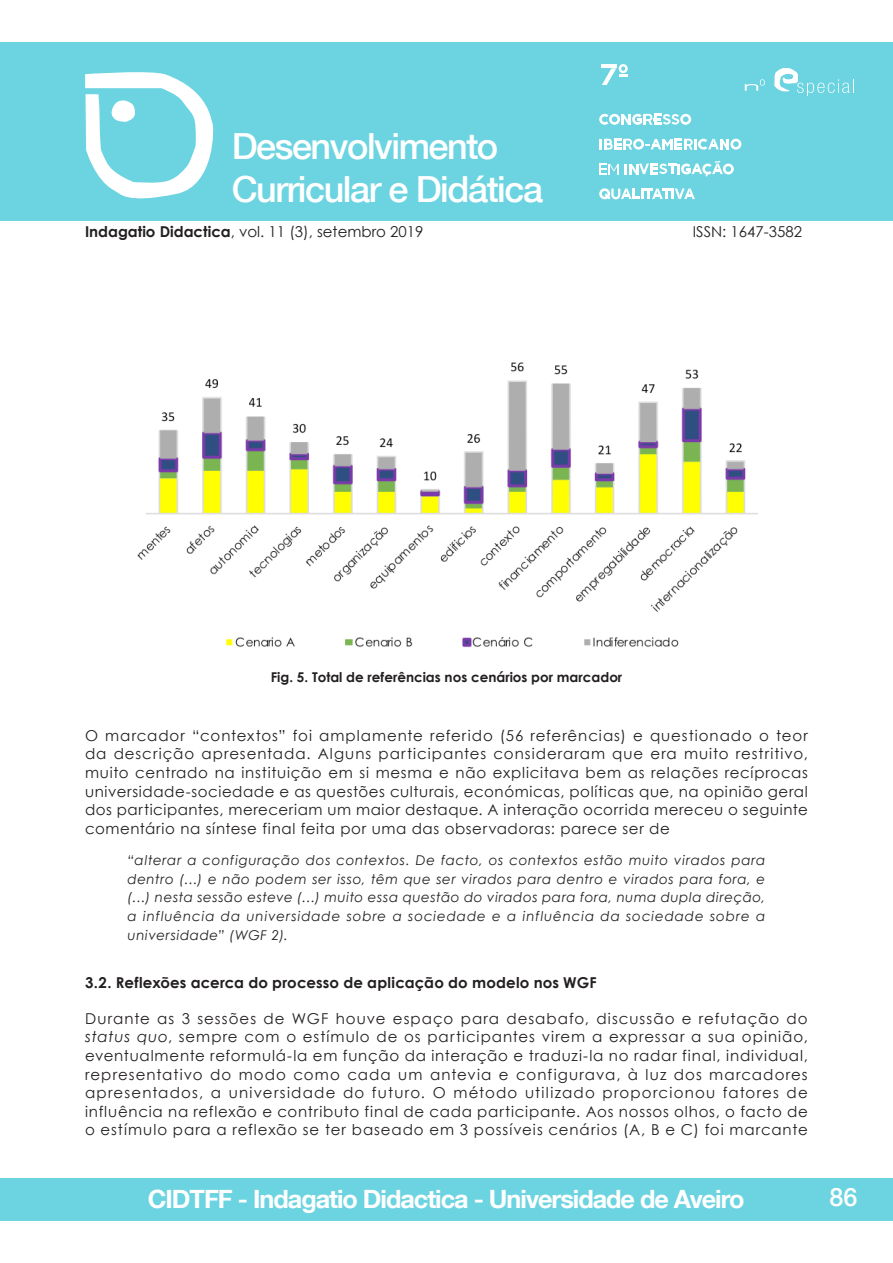
<style>
.page{position:relative;width:893px;height:1263px;background:#fff}
.page>*{position:absolute;margin:0;border:0;box-sizing:border-box;transform-origin:0 0}
.t1{font:500 36px/43.2px "Helvetica Neue LT Com";letter-spacing:-.04em;color:#fff}
.t2{font:700 25.2px "Helvetica Neue LT Com";letter-spacing:-.04em;color:#fff}
.t3{font:500 25.2px "Helvetica Neue LT Com";color:#fff}
.paragrafos{font:15px/18.6px "Century Gothic";letter-spacing:.04em;color:#231f20;text-align:justify}
.paragrafos-2{font:15px "Century Gothic";color:#231f20}
.subtitulo{font:700 15px "Century Gothic";letter-spacing:.01em;color:#231f20}
.destaque{font:italic 13.5px/18.6px "Century Gothic";letter-spacing:.06em;color:#231f20;text-align:justify}
.LEGENDA{font:700 13.5px "Century Gothic";color:#231f20}
.s1{font-weight:700}
.s2{font-style:italic}
</style>
<div class="page">
<div style="left:0;top:1178px;width:893px;height:42px;background:#6cd4e1"></div>
<div style="left:0;top:43px;width:893px;height:178px;background:#6cd4e1"></div>
<svg style="left:85px;top:72px;width:129px;height:127px"></svg>
<svg style="left:774px;top:68px;width:80px;height:28px"></svg>
<svg style="left:745px;top:79px;width:20px;height:12px"></svg>
<svg style="left:619px;top:64px;width:9px;height:9px"></svg>
<hr style="left:601px;top:64px;width:15px;height:4px;background:#fff">
<svg style="left:602px;top:66px;width:25px;height:19px"></svg>
<div style="left:680px;top:114px;width:11px;height:11px;background:#fff;border-radius:50%"></div>
<svg style="left:599px;top:188px;width:11px;height:11px"></svg>
<div style="left:730px;top:139px;width:11px;height:11px;background:#fff;border-radius:50%"></div>
<div style="left:723px;top:164px;width:11px;height:10px;background:#fff;border-radius:50%"></div>
<svg style="left:602px;top:188px;width:93px;height:11px"></svg>
<svg style="left:599px;top:114px;width:90px;height:11px"></svg>
<svg style="left:599px;top:139px;width:140px;height:11px"></svg>
<svg style="left:600px;top:163px;width:19px;height:12px"></svg>
<svg style="left:625px;top:161px;width:106px;height:16px"></svg>
<img style="left:137px;top:362px;width:621px;height:286px">
<h1 class="t1" style="left:232px;top:124px;width:313px">Desenvolvimento<br>Curricular e Didática</h1>
<p class="paragrafos-2" style="left:85px;top:221px;width:340px"><span class="s1">Indagatio Didactica</span>, vol. 11 (3), setembro 2019</p>
<p class="paragrafos-2" style="left:693px;top:221px;width:111px">ISSN: 1647-3582</p>
<p class="LEGENDA" style="left:271px;top:667px;width:353px">Fig. 5. Total de referências nos cenários por marcador</p>
<p class="paragrafos" style="left:85px;top:726px;width:724px">O marcador “contextos” foi amplamente referido (56 referências) e questionado o teor da descrição apresentada. Alguns participantes consideraram que era muito restritivo, muito centrado na instituição em si mesma e não explicitava bem as relações recíprocas universidade-sociedade e as questões culturais, económicas, políticas que, na opinião geral dos participantes, mereceriam um maior destaque. A interação ocorrida mereceu o seguinte comentário na síntese final feita por uma das observadoras: parece ser de</p>
<p class="destaque" style="left:128px;top:851px;width:639px">“alterar a configuração dos contextos. De facto, os contextos estão muito virados para dentro (…) e não podem ser isso, têm que ser virados para dentro e virados para fora, e (…) nesta sessão esteve (…) muito essa questão do virados para fora, numa dupla direção, a influência da universidade sobre a sociedade e a influência da sociedade sobre a universidade” (WGF 2).</p>
<p class="subtitulo" style="left:85px;top:971px;width:513px">3.2. Reflexões acerca do processo de aplicação do modelo nos WGF</p>
<p class="paragrafos" style="left:85px;top:1009px;width:724px">Durante as 3 sessões de WGF houve espaço para desabafo, discussão e refutação do <span class="s2">status quo</span>, sempre com o estímulo de os participantes virem a expressar a sua opinião, eventualmente reformulá-la em função da interação e traduzi-la no radar final, individual, representativo do modo como cada um antevia e configurava, à luz dos marcadores apresentados, a universidade do futuro. O método utilizado proporcionou fatores de influência na reflexão e contributo final de cada participante. Aos nossos olhos, o facto de o estímulo para a reflexão se ter baseado em 3 possíveis cenários (A, B e C) foi marcante</p>
<h2 class="t2" style="left:148px;top:1183px;width:598px">CIDTFF - Indagatio Didactica - Universidade de Aveiro</h2>
<h2 class="t3" style="left:829px;top:1181px;width:30px">86</h2>
</div>
